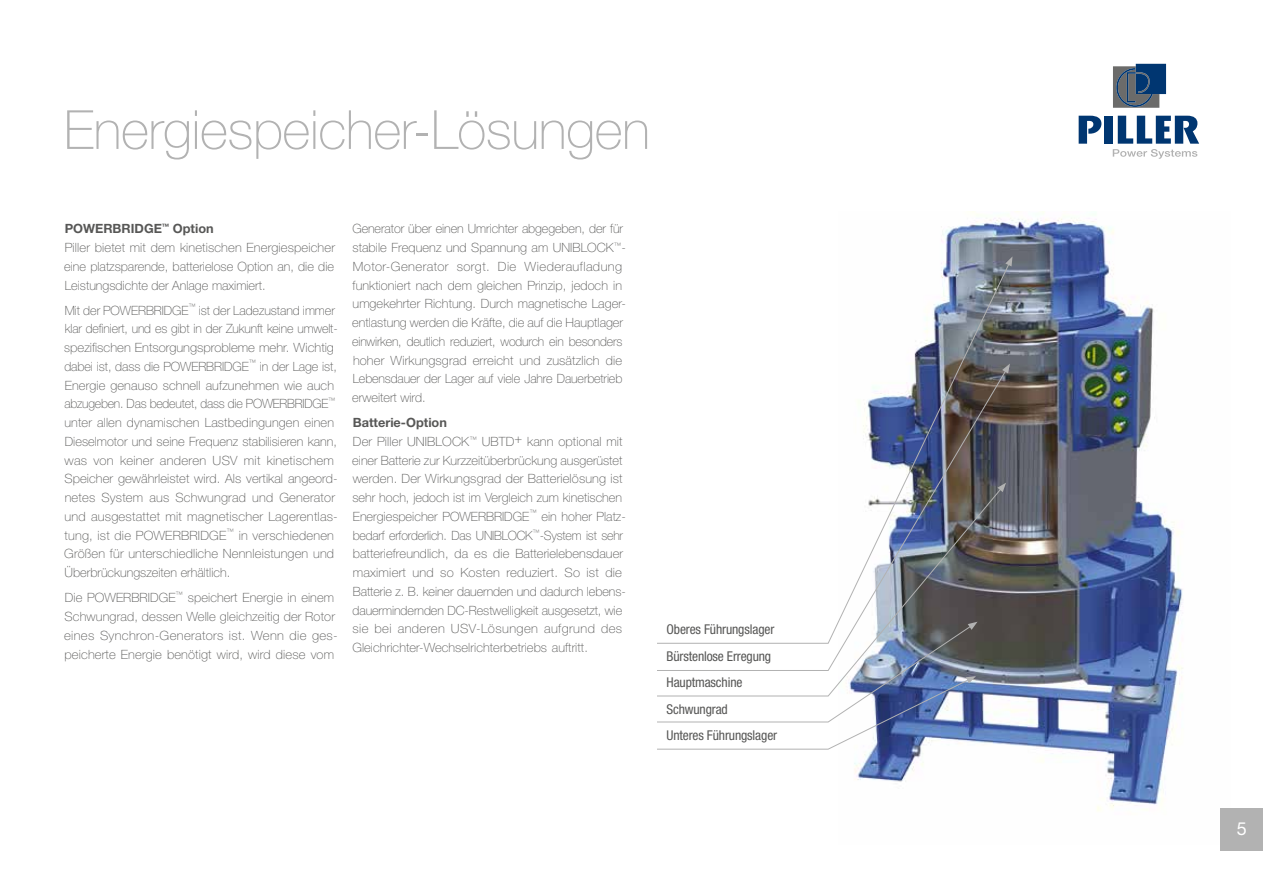
<style>
.page{position:relative;width:1263px;height:893px;background:#fff}
.page>*{position:absolute;margin:0;border:0;box-sizing:border-box;transform-origin:0 0}
.t1{font:100 54px "Helvetica Neue";letter-spacing:-.01em;color:#b2b2b2}
.t2{font:18px "Helvetica Neue";color:#fff}
.t3{font:condensed 13.5px/26.5px "Helvetica Neue";letter-spacing:-.01em;color:#575756}
.t4{font:100 12.75px/18.8px "Helvetica Neue";letter-spacing:.005em;color:#575756}
.t5{font:100 7.5px "Helvetica Neue";color:#575756}
.s1{font-weight:700}
</style>
<div class="page">
<img style="left:854px;top:211px;width:329px;height:600px">
<img style="left:854px;top:262px;width:156px;height:382px">
<svg style="left:1005px;top:256px;width:7px;height:10px"></svg>
<img style="left:854px;top:369px;width:153px;height:302px">
<svg style="left:1002px;top:364px;width:8px;height:9px"></svg>
<img style="left:838px;top:487px;width:165px;height:210px">
<svg style="left:997px;top:483px;width:9px;height:9px"></svg>
<svg style="left:657px;top:622px;width:320px;height:128px"></svg>
<svg style="left:1079px;top:116px;width:22px;height:28px"></svg>
<div style="left:1104px;top:116px;width:9px;height:28px;background:#003671"></div>
<svg style="left:1113px;top:116px;width:86px;height:43px"></svg>
<svg style="left:1113px;top:64px;width:53px;height:44px;background:#48607a"></svg>
<div style="left:1220px;top:808px;width:43px;height:42px;background:#b2b2b2"></div>
<h1 class="t1" style="left:64px;top:100px;width:588px">Energiespeicher-Lösungen</h1>
<p class="t4" style="left:64px;top:219px;width:272px"><span class="s1">POWERBRIDGE</span><sup>™</sup> <span class="s1">Option<br></span>Piller bietet mit dem kinetischen Energiespeicher eine platzsparende, batterielose Option an, die die Leistungsdichte der Anlage maximiert.</p>
<p class="t4" style="left:65px;top:301px;width:125px">Mit der POWERBRIDGE</p>
<p class="t5" style="left:188px;top:302px;width:9px">™</p>
<p class="t4" style="left:64px;top:301px;width:275px;text-indent:135px">ist der Ladezustand immer klar definiert, und es gibt in der Zukunft keine umwelt&shy;spezifischen Entsorgungsprobleme mehr. Wichtig dabei ist, dass die POWERBRIDGE</p>
<p class="t5" style="left:249px;top:358px;width:9px">™</p>
<p class="t4" style="left:64px;top:357px;width:274px;text-indent:195px">in der Lage ist,<br>Energie genauso schnell aufzunehmen wie auch abzugeben. Das bedeutet, dass die POWERBRIDGE</p>
<p class="t5" style="left:328px;top:396px;width:9px">™</p>
<p class="t4" style="left:64px;top:413px;width:274px">unter allen dynamischen Lastbedingungen einen Dieselmotor und seine Frequenz stabilisieren kann, was von keiner anderen USV mit kinetischem Speicher gewährleistet wird. Als vertikal angeord&shy;netes System aus Schwungrad und Generator und ausgestattet mit magnetischer Lagerentlas&shy;tung, ist die POWERBRIDGE</p>
<p class="t5" style="left:227px;top:527px;width:9px">™</p>
<p class="t4" style="left:64px;top:526px;width:271px;text-align:justify;text-indent:174px">in verschiedenen Größen für unterschiedliche Nennleistungen und Überbrückungszeiten erhältlich.</p>
<p class="t4" style="left:65px;top:588px;width:112px">Die POWERBRIDGE</p>
<p class="t5" style="left:176px;top:590px;width:9px">™</p>
<p class="t4" style="left:64px;top:588px;width:273px;text-indent:124px">speichert Energie in einem Schwungrad, dessen Welle gleichzeitig der Rotor eines Synchron-Generators ist. Wenn die ges&shy;peicherte Energie benötigt wird, wird diese vom</p>
<p class="t4" style="left:352px;top:219px;width:275px">Generator über einen Umrichter abgegeben, der für stabile Frequenz und Spannung am UNIBLOCK<sup>™</sup>- Motor-Generator sorgt. Die Wiederaufladung funktioniert nach dem gleichen Prinzip, jedoch in umgekehrter Richtung. Durch magnetische Lager&shy;entlastung werden die Kräfte, die auf die Hauptlager einwirken, deutlich reduziert, wodurch ein besonders hoher Wirkungsgrad erreicht und zusätzlich die Lebensdauer der Lager auf viele Jahre Dauerbetrieb erweitert wird.</p>
<p class="t4" style="left:352px;top:413px;width:272px"><span class="s1">Batterie-Option<br></span>Der Piller UNIBLOCK<sup>™</sup> UBTD+ kann optional mit einer Batterie zur Kurzzeitüberbrückung ausgerüstet werden. Der Wirkungsgrad der Batterielösung ist sehr hoch, jedoch ist im Vergleich zum kinetischen Energiespeicher POWERBRIDGE</p>
<p class="t5" style="left:529px;top:508px;width:9px">™</p>
<p class="t4" style="left:352px;top:507px;width:273px;text-indent:189px">ein hoher Platz&shy;bedarf erforderlich. Das UNIBLOCK<sup>™</sup>-System ist sehr batteriefreundlich, da es die Batterielebensdauer maximiert und so Kosten reduziert. So ist die Batterie z. B. keiner dauernden und dadurch lebens&shy;dauermindernden DC-Restwelligkeit ausgesetzt, wie sie bei anderen USV-Lösungen aufgrund des Gleichrichter-Wechselrichterbetriebs auftritt.</p>
<p class="t3" style="left:666px;top:616px;width:112px">Oberes Führungslager<br>Bürstenlose Erregung<br>Hauptmaschine<br>Schwungrad<br>Unteres Führungslager</p>
<h2 class="t2" style="left:1237px;top:818px;width:12px">5</h2>
</div>
